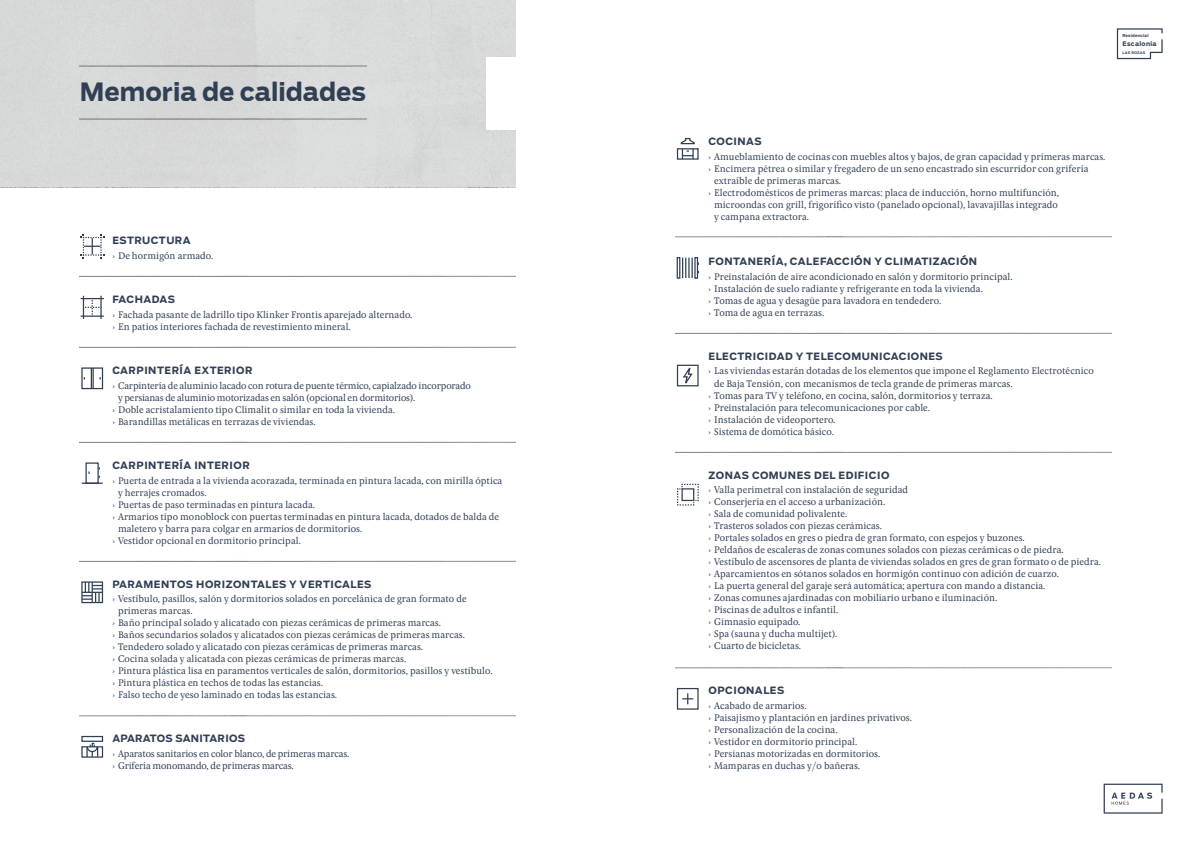
<style>
.page{position:relative;width:1191px;height:842px;background:#fff}
.page>*{position:absolute;margin:0;border:0;box-sizing:border-box;transform-origin:0 0}
.t1{font:700 25px "Salvo Sans";color:#303f54}
.t2{font:10px/12px "Pona";color:#303f54}
.t3{font:10px/12px "Pona";letter-spacing:-.02em;color:#303f54}
.t4{font:700 10px "Salvo Sans";letter-spacing:.05em;color:#303f54}
.t5{font:700 10px "Salvo Sans";letter-spacing:.03em;color:#303f54}
.t6{font:700 6.2px "Salvo Sans";letter-spacing:.05em;color:#323f54}
.t7{font:700 4px "Salvo Sans";letter-spacing:.05em;color:#323f54}
.t8{font:700 3.5px "Salvo Sans";letter-spacing:.04em;color:#323f54}
</style>
<div class="page">
<div style="left:0;top:0;width:516px;height:187px;background:#d8dad9"></div>
<div style="left:486px;top:57px;width:58px;height:73px;background:#fff"></div>
<img style="left:80px;top:65px;width:287px;height:5px">
<img style="left:80px;top:118px;width:287px;height:11px">
<img style="left:80px;top:715px;width:436px;height:2px">
<svg style="left:80px;top:234px;width:24px;height:24px"></svg>
<svg style="left:81px;top:296px;width:23px;height:23px"></svg>
<hr style="left:100px;top:296px;width:2px;height:23px;background:#303f54">
<div style="left:81px;top:367px;width:22px;height:22px;border:1px solid #303f54"></div>
<svg style="left:91px;top:368px;width:1px;height:21px"></svg>
<hr style="left:92px;top:368px;width:2px;height:21px;background:#303f54">
<div style="left:85px;top:462px;width:14px;height:22px;border:1px solid #303f54"></div>
<svg style="left:82px;top:467px;width:21px;height:17px"></svg>
<svg style="left:82px;top:582px;width:21px;height:21px"></svg>
<div style="left:81px;top:746px;width:22px;height:12px;border:1px solid #303f54"></div>
<svg style="left:86px;top:742px;width:12px;height:15px"></svg>
<div style="left:81px;top:736px;width:22px;height:6px;border:1px solid #303f54"></div>
<img style="left:675px;top:236px;width:436px;height:2px">
<img style="left:675px;top:667px;width:436px;height:2px">
<div style="left:677px;top:148px;width:21px;height:12px;border:1px solid #303f54"></div>
<svg style="left:680px;top:137px;width:15px;height:22px"></svg>
<div style="left:676px;top:257px;width:4px;height:22px;border:1px solid #303f54"></div>
<div style="left:694px;top:257px;width:4px;height:22px;border:1px solid #303f54"></div>
<svg style="left:682px;top:258px;width:7px;height:20px"></svg>
<hr style="left:691px;top:258px;width:2px;height:20px;background:#303f54">
<svg style="left:681px;top:364px;width:13px;height:23px"></svg>
<div style="left:677px;top:365px;width:21px;height:21px;border:1px solid #303f54"></div>
<svg style="left:677px;top:483px;width:22px;height:23px"></svg>
<div style="left:677px;top:688px;width:21px;height:22px;border:1px solid #303f54"></div>
<svg style="left:682px;top:693px;width:11px;height:11px"></svg>
<svg style="left:1103px;top:784px;width:59px;height:30px"></svg>
<svg style="left:1116px;top:28px;width:46px;height:31px"></svg>
<h1 class="t1" style="left:80px;top:74px;width:288px">Memoria de calidades</h1>
<p class="t4" style="left:112px;top:233px;width:80px">ESTRUCTURA</p>
<p class="t2" style="left:112px;top:250px;width:102px">› De hormigón armado.</p>
<p class="t4" style="left:112px;top:292px;width:64px">FACHADAS</p>
<p class="t2" style="left:112px;top:309px;width:301px">› Fachada pasante de ladrillo tipo Klinker Frontis aparejado alternado. › En patios interiores fachada de revestimiento mineral.</p>
<p class="t4" style="left:112px;top:363px;width:142px">CARPINTERÍA EXTERIOR</p>
<p class="t3" style="left:112px;top:380px;width:360px">› Carpintería de aluminio lacado con rotura de puente térmico, capialzado incorporado</p>
<p class="t3" style="left:118px;top:392px;width:299px">y persianas de aluminio motorizadas en salón (opcional en dormitorios).</p>
<p class="t2" style="left:112px;top:404px;width:284px">› Doble acristalamiento tipo Climalit o similar en toda la vivienda.</p>
<p class="t2" style="left:112px;top:416px;width:205px">› Barandillas metálicas en terrazas de viviendas.</p>
<p class="t4" style="left:112px;top:458px;width:139px">CARPINTERÍA INTERIOR</p>
<p class="t2" style="left:112px;top:474px;width:391px">› Puerta de entrada a la vivienda acorazada, terminada en pintura lacada, con mirilla óptica</p>
<p class="t2" style="left:118px;top:486px;width:90px">y herrajes cromados.</p>
<p class="t2" style="left:112px;top:498px;width:204px">› Puertas de paso terminadas en pintura lacada.</p>
<p class="t2" style="left:112px;top:510px;width:388px">› Armarios tipo monoblock con puertas terminadas en pintura lacada, dotados de balda de</p>
<p class="t2" style="left:118px;top:522px;width:246px">maletero y barra para colgar en armarios de dormitorios.</p>
<p class="t2" style="left:112px;top:534px;width:190px">› Vestidor opcional en dormitorio principal.</p>
<p class="t4" style="left:112px;top:577px;width:261px">PARAMENTOS HORIZONTALES Y VERTICALES</p>
<p class="t2" style="left:112px;top:593px;width:356px">› Vestíbulo, pasillos, salón y dormitorios solados en porcelánica de gran formato de</p>
<p class="t2" style="left:118px;top:605px;width:76px">primeras marcas.</p>
<p class="t2" style="left:112px;top:617px;width:330px">› Baño principal solado y alicatado con piezas cerámicas de primeras marcas.</p>
<p class="t2" style="left:112px;top:629px;width:354px">› Baños secundarios solados y alicatados con piezas cerámicas de primeras marcas.</p>
<p class="t2" style="left:112px;top:641px;width:312px">› Tendedero solado y alicatado con piezas cerámicas de primeras marcas.</p>
<p class="t2" style="left:112px;top:653px;width:295px">› Cocina solada y alicatada con piezas cerámicas de primeras marcas.</p>
<p class="t2" style="left:112px;top:665px;width:382px">› Pintura plástica lisa en paramentos verticales de salón, dormitorios, pasillos y vestíbulo.</p>
<p class="t2" style="left:112px;top:677px;width:212px">› Pintura plástica en techos de todas las estancias.</p>
<p class="t2" style="left:112px;top:689px;width:226px">› Falso techo de yeso laminado en todas las estancias.</p>
<p class="t5" style="left:112px;top:732px;width:134px">APARATOS SANITARIOS</p>
<p class="t3" style="left:112px;top:748px;width:238px">› Aparatos sanitarios en color blanco, de primeras marcas. › Grifería monomando, de primeras marcas.</p>
<p class="t7" style="left:1122px;top:33px;width:28px">Residencial</p>
<p class="t6" style="left:1122px;top:40px;width:36px">Escalonia</p>
<p class="t8" style="left:1122px;top:51px;width:24px">LAS ROZAS</p>
<p class="t4" style="left:708px;top:134px;width:55px">COCINAS</p>
<p class="t2" style="left:708px;top:151px;width:398px">› Amueblamiento de cocinas con muebles altos y bajos, de gran capacidad y primeras marcas.</p>
<p class="t2" style="left:708px;top:163px;width:381px">› Encimera pétrea o similar y fregadero de un seno encastrado sin escurridor con grifería</p>
<p class="t2" style="left:714px;top:175px;width:128px">extraíble de primeras marcas.</p>
<p class="t2" style="left:708px;top:187px;width:352px">› Electrodomésticos de primeras marcas: placa de inducción, horno multifunción,</p>
<p class="t2" style="left:714px;top:199px;width:345px">microondas con grill, frigorífico visto (panelado opcional), lavavajillas integrado</p>
<p class="t2" style="left:714px;top:211px;width:96px">y campana extractora.</p>
<p class="t4" style="left:708px;top:254px;width:270px">FONTANERÍA, CALEFACCIÓN Y CLIMATIZACIÓN</p>
<p class="t2" style="left:708px;top:271px;width:306px">› Preinstalación de aire acondicionado en salón y dormitorio principal. › Instalación de suelo radiante y refrigerante en toda la vivienda.<br>› Tomas de agua y desagüe para lavadora en tendedero.<br>› Toma de agua en terrazas.</p>
<p class="t4" style="left:708px;top:349px;width:236px">ELECTRICIDAD Y TELECOMUNICACIONES</p>
<p class="t2" style="left:708px;top:365px;width:387px">› Las viviendas estarán dotadas de los elementos que impone el Reglamento Electrotécnico</p>
<p class="t2" style="left:714px;top:377px;width:300px">de Baja Tensión, con mecanismos de tecla grande de primeras marcas.</p>
<p class="t2" style="left:708px;top:389px;width:286px">› Tomas para TV y teléfono, en cocina, salón, dormitorios y terraza.</p>
<p class="t2" style="left:708px;top:401px;width:223px">› Preinstalación para telecomunicaciones por cable.</p>
<p class="t2" style="left:708px;top:413px;width:128px">› Instalación de videoportero.</p>
<p class="t2" style="left:708px;top:425px;width:127px">› Sistema de domótica básico.</p>
<p class="t4" style="left:708px;top:468px;width:182px">ZONAS COMUNES DEL EDIFICIO</p>
<p class="t2" style="left:708px;top:484px;width:394px">› Valla perimetral con instalación de seguridad<br>› Conserjería en el acceso a urbanización.<br>› Sala de comunidad polivalente.<br>› Trasteros solados con piezas cerámicas.<br>› Portales solados en gres o piedra de gran formato, con espejos y buzones.<br>› Peldaños de escaleras de zonas comunes solados con piezas cerámicas o de piedra.<br>› Vestíbulo de ascensores de planta de viviendas solados en gres de gran formato o de piedra. › Aparcamientos en sótanos solados en hormigón continuo con adición de cuarzo.<br>› La puerta general del garaje será automática; apertura con mando a distancia.<br>› Zonas comunes ajardinadas con mobiliario urbano e iluminación.<br>› Piscinas de adultos e infantil.<br>› Gimnasio equipado.<br>› Spa (sauna y ducha multijet).<br>› Cuarto de bicicletas.</p>
<p class="t4" style="left:708px;top:684px;width:77px">OPCIONALES</p>
<p class="t2" style="left:708px;top:700px;width:205px">› Acabado de armarios.<br>› Paisajismo y plantación en jardines privativos. › Personalización de la cocina.<br>› Vestidor en dormitorio principal.<br>› Persianas motorizadas en dormitorios.<br>› Mamparas en duchas y/o bañeras.</p>
</div>
